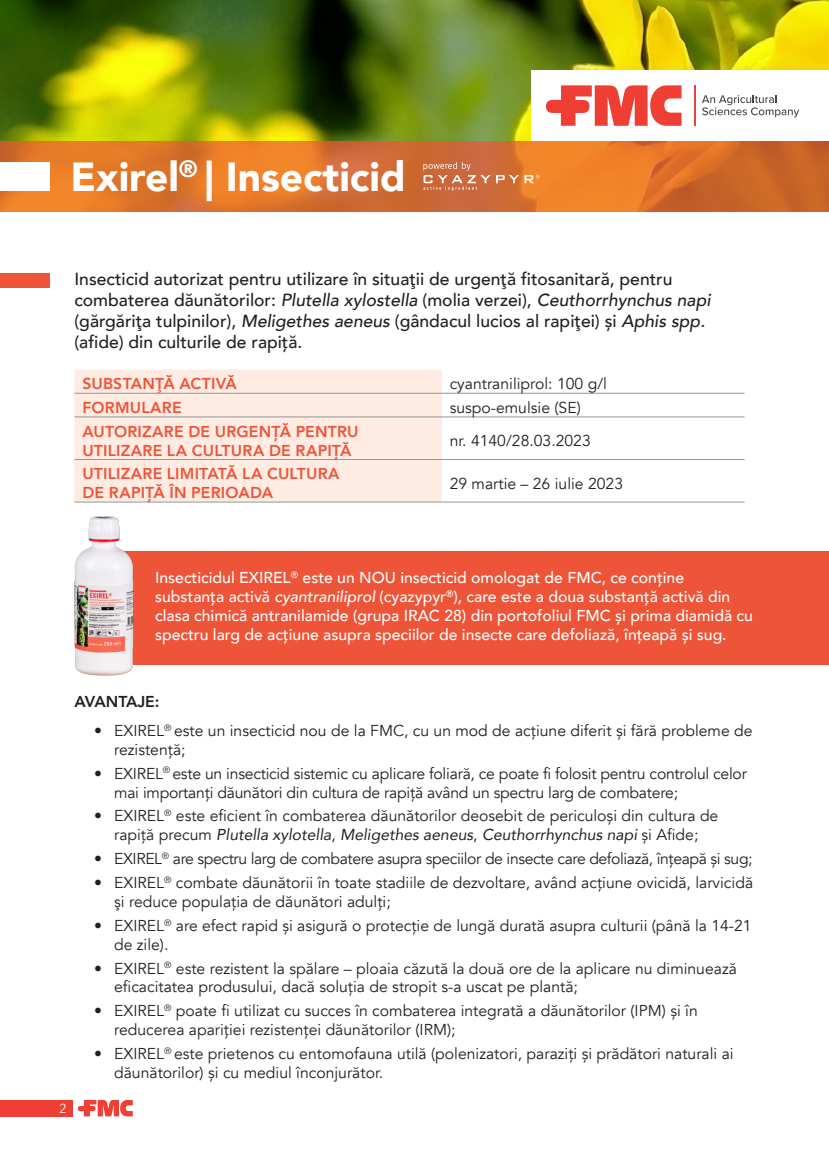
<style>
.page{position:relative;width:829px;height:1166px;background:#fff}
.page>*{position:absolute;margin:0;border:0;box-sizing:border-box;transform-origin:0 0}
.t1{font:900 40.6px "Avenir";color:#fff}
.t2{font:500 17.5px/21px "Avenir";color:#231f20}
.t3{font:15.75px/18.9px "Avenir";color:#231f20}
.t4{font:500 15.75px/18.9px "Avenir";color:#fff}
.t5{font:800 15.75px/18.9px "Avenir";letter-spacing:.01em;color:#ee5438}
.t6{font:15.75px "Avenir";letter-spacing:-.025em;color:#231f20}
.t7{font:800 15.75px "Avenir";color:#231f20}
.t8{font:300 12.95px "Avenir";color:#fff}
.s1{font-style:italic}
</style>
<div class="page">
<div style="left:0;top:1100px;width:72px;height:16px;background:#ef3e34"></div>
<svg style="left:78px;top:1100px;width:55px;height:16px"></svg>
<img style="left:0;top:0;width:828px;height:141px">
<div style="left:74px;top:370px;width:367px;height:132px;background:#feebe2"></div>
<hr style="left:74px;top:393px;width:367px;height:1px;background:#949698">
<hr style="left:441px;top:393px;width:303px;height:1px;background:#949698">
<hr style="left:74px;top:417px;width:367px;height:1px;background:#949698">
<hr style="left:441px;top:417px;width:303px;height:1px;background:#949698">
<hr style="left:74px;top:459px;width:367px;height:1px;background:#949698">
<hr style="left:441px;top:459px;width:303px;height:1px;background:#949698">
<hr style="left:74px;top:502px;width:367px;height:1px;background:#949698">
<hr style="left:441px;top:502px;width:303px;height:1px;background:#949698">
<div style="left:0;top:273px;width:50px;height:15px;background:#ee5438"></div>
<div style="left:102px;top:550px;width:726px;height:114px;background:#ee5438"></div>
<img style="left:74px;top:516px;width:70px;height:160px">
<svg style="left:0;top:141px;width:828px;height:70px;background:#dc732b"></svg>
<div style="left:531px;top:70px;width:297px;height:71px;background:#fff"></div>
<svg style="left:546px;top:85px;width:135px;height:41px"></svg>
<hr style="left:694px;top:85px;width:1px;height:41px;background:#ef3e34">
<svg style="left:702px;top:95px;width:97px;height:22px"></svg>
<div style="left:0;top:162px;width:50px;height:28px;background:#fff"></div>
<svg style="left:423px;top:162px;width:116px;height:28px;background:#d67f4f"></svg>
<h1 class="t1" style="left:71px;top:142px;width:336px">Exirel<sup>®</sup> | Insecticid</h1>
<p class="t2" style="left:74px;top:267px;width:637px">Insecticid autorizat pentru utilizare în situaţii de urgenţă fitosanitară, pentru combaterea dăunătorilor: <span class="s1">Plutella xylostella</span> (molia verzei), <span class="s1">Ceuthorrhynchus napi </span>(gărgăriţa tulpinilor), <span class="s1">Meligethes aeneus</span> (gândacul lucios al rapiţei) și <span class="s1">Aphis spp. </span>(afide) din culturile de rapiță.</p>
<p class="t5" style="left:82px;top:374px;width:156px">SUBSTANŢĂ ACTIVĂ</p>
<p class="t3" style="left:449px;top:375px;width:159px">cyantraniliprol: 100 g/l</p>
<p class="t5" style="left:82px;top:398px;width:101px">FORMULARE</p>
<p class="t3" style="left:449px;top:398px;width:133px">suspo-emulsie (SE)</p>
<p class="t5" style="left:82px;top:422px;width:277px">AUTORIZARE DE URGENȚĂ PENTRU<br>UTILIZARE LA CULTURA DE RAPIȚĂ</p>
<p class="t3" style="left:449px;top:431px;width:142px">nr. 4140/28.03.2023</p>
<p class="t5" style="left:82px;top:464px;width:259px">UTILIZARE LIMITATĂ LA CULTURA<br>DE RAPIȚĂ ÎN PERIOADA</p>
<p class="t3" style="left:449px;top:474px;width:175px">29 martie – 26 iulie 2023</p>
<p class="t4" style="left:155px;top:567px;width:599px">Insecticidul EXIREL<sup>®</sup> este un NOU insecticid omologat de FMC, ce conține substanța activă <span class="s1">cyantraniliprol</span> (cyazypyr<sup>®</sup>), care este a doua substanță activă din clasa chimică antranilamide (grupa IRAC 28) din portofoliul FMC și prima diamidă cu spectru larg de acțiune asupra speciilor de insecte care defoliază, înțeapă și sug.</p>
<p class="t7" style="left:74px;top:689px;width:87px">AVANTAJE:</p>
<p class="t3" style="left:114px;top:721px;width:640px;text-indent:-20px">• EXIREL<sup>®</sup> este un insecticid nou de la FMC, cu un mod de acțiune diferit și fără probleme de rezistență;</p>
<p class="t3" style="left:114px;top:764px;width:634px;text-indent:-20px">• EXIREL<sup>®</sup> este un insecticid sistemic cu aplicare foliară, ce poate fi folosit pentru controlul celor mai importanți dăunători din cultura de rapiță având un spectru larg de combatere;</p>
<p class="t3" style="left:94px;top:807px;width:625px;text-align:center">• EXIREL<sup>®</sup> este eficient în combaterea dăunătorilor deosebit de periculoși din cultura de rapiță precum <span class="s1">Plutella xylotella</span>, <span class="s1">Meligethes aeneus</span>, <span class="s1">Ceuthorrhynchus napi</span> și Afide;</p>
<p class="t6" style="left:94px;top:849px;width:659px">• EXIREL<sup>®</sup> are spectru larg de combatere asupra speciilor de insecte care defoliază, înțeapă și sug;</p>
<p class="t3" style="left:114px;top:873px;width:640px;text-indent:-20px">• EXIREL<sup>®</sup> combate dăunătorii în toate stadiile de dezvoltare, având acţiune ovicidă, larvicidă şi reduce populația de dăunători adulți;</p>
<p class="t3" style="left:114px;top:916px;width:639px;text-indent:-20px">• EXIREL<sup>®</sup> are efect rapid și asigură o protecție de lungă durată asupra culturii (până la 14-21 de zile).</p>
<p class="t3" style="left:114px;top:959px;width:624px;text-indent:-20px">• EXIREL<sup>®</sup> este rezistent la spălare – ploaia căzută la două ore de la aplicare nu diminuează eficacitatea produsului, dacă soluţia de stropit s-a uscat pe plantă;</p>
<p class="t3" style="left:114px;top:1002px;width:585px;text-indent:-20px">• EXIREL<sup>®</sup> poate fi utilizat cu succes în combaterea integrată a dăunătorilor (IPM) și în reducerea apariției rezistenței dăunătorilor (IRM);</p>
<p class="t3" style="left:114px;top:1044px;width:621px;text-indent:-20px">• EXIREL<sup>®</sup> este prietenos cu entomofauna utilă (polenizatori, paraziți și prădători naturali ai dăunătorilor) și cu mediul înconjurător.</p>
<p class="t8" style="left:60px;top:1101px;width:8px">2</p>
</div>
